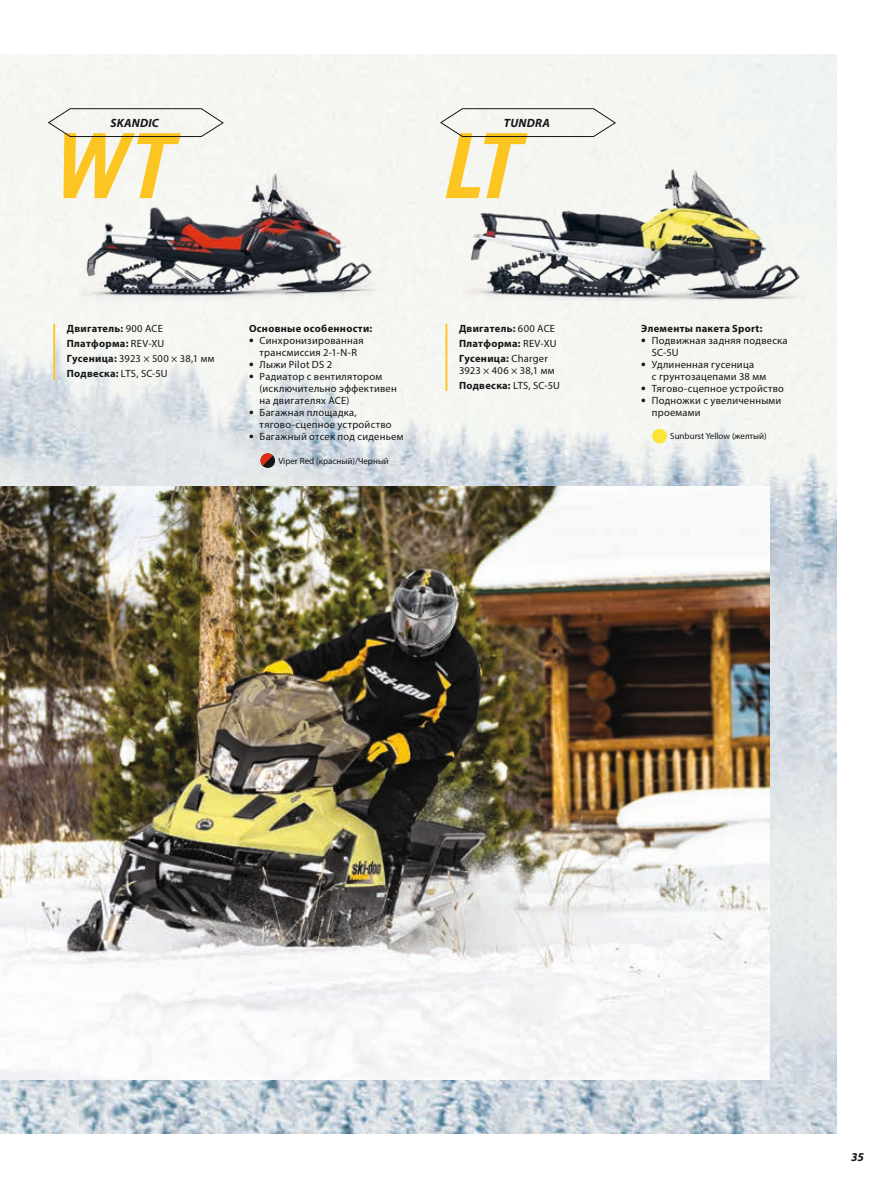
<style>
.page{position:relative;width:891px;height:1188px;background:#fff}
.page>*{position:absolute;margin:0;border:0;box-sizing:border-box;transform-origin:0 0}
.t1{font:italic 700 90px "Trade Gothic LT Std";color:#fdc521}
.t2{font:italic 700 12px "Myriad Pro";letter-spacing:.015em;color:#151616}
.t3{font:10.5px/12px "Myriad Pro";letter-spacing:.025em;color:#151616}
.t4{font:700 10.5px/15px "Myriad Pro";letter-spacing:.03em;color:#151616}
.t5{font:9px "Myriad Pro";color:#151616}
.s1{font-weight:400}
.s2{font-weight:700;font-size:13.65px}
.s3{font-weight:700}
</style>
<div class="page">
<img style="left:0;top:54px;width:837px;height:1080px">
<img style="left:0;top:126px;width:1px;height:954px">
<img style="left:0;top:486px;width:770px;height:594px">
<svg style="left:47px;top:107px;width:178px;height:30px"></svg>
<svg style="left:439px;top:107px;width:178px;height:30px"></svg>
<hr style="left:53px;top:324px;width:2px;height:56px;background:#fdc51d">
<hr style="left:446px;top:324px;width:1px;height:67px;background:#fdc51d">
<svg style="left:260px;top:453px;width:16px;height:16px"></svg>
<svg style="left:652px;top:428px;width:16px;height:16px"></svg>
<img style="left:463px;top:150px;width:343px;height:151px">
<img style="left:77px;top:167px;width:306px;height:146px">
<p class="t2" style="left:110px;top:115px;width:50px">SKANDIC</p>
<p class="t2" style="left:504px;top:115px;width:47px">TUNDRA</p>
<h1 class="t1" style="left:48px;top:111px;width:122px">WT</h1>
<h1 class="t1" style="left:440px;top:111px;width:77px">LT</h1>
<p class="t4" style="left:67px;top:321px;width:149px">Двигатель: <span class="s1">900 ACE<br></span>Платформа: <span class="s1">REV-XU<br></span>Гусеница: <span class="s1">3923 × 500 × 38,1 мм<br></span>Подвеска: <span class="s1">LTS, SC-5U</span></p>
<p class="t4" style="left:249px;top:321px;width:125px">Основные особенности:</p>
<p class="t3" style="left:249px;top:334px;width:116px;text-align:center"><span class="s2">•</span> Синхронизированная трансмиссия 2-1-N-R</p>
<p class="t3" style="left:249px;top:358px;width:85px"><span class="s2">•</span> Лыжи Pilot DS 2</p>
<p class="t3" style="left:260px;top:370px;width:139px;text-indent:-11px"><span class="s2">•</span> Радиатор с вентилятором (исключительно эффективен на двигателях ACE)</p>
<p class="t3" style="left:260px;top:406px;width:134px;text-indent:-11px"><span class="s2">•</span> Багажная площадка, тягово-сцепное устройство</p>
<p class="t3" style="left:249px;top:430px;width:156px"><span class="s2">•</span> Багажный отсек под сиденьем</p>
<p class="t5" style="left:278px;top:456px;width:112px">Viper Red (красный)/Черный</p>
<p class="t4" style="left:459px;top:321px;width:99px">Двигатель: <span class="s1">600 ACE<br></span>Платформа: <span class="s1">REV-XU<br></span>Гусеница: <span class="s1">Charger</span></p>
<p class="t3" style="left:459px;top:363px;width:102px;line-height:15px">3923 × 406 × 38,1 мм<br><span class="s3">Подвеска:</span> LTS, SC-5U</p>
<p class="t4" style="left:641px;top:321px;width:123px">Элементы пакета Sport:</p>
<p class="t3" style="left:652px;top:334px;width:137px;text-indent:-11px"><span class="s2">•</span> Подвижная задняя подвеска<br>SC-5U</p>
<p class="t3" style="left:652px;top:358px;width:116px;text-indent:-11px"><span class="s2">•</span> Удлиненная гусеница<br>с грунтозацепами 38 мм</p>
<p class="t3" style="left:641px;top:382px;width:144px"><span class="s2">•</span> Тягово-сцепное устройство</p>
<p class="t3" style="left:652px;top:394px;width:131px;text-indent:-11px"><span class="s2">•</span> Подножки с увеличенными проемами</p>
<p class="t5" style="left:670px;top:431px;width:98px">Sunburst Yellow (желтый)</p>
<p class="t2" style="left:851px;top:1149px;width:14px">35</p>
</div>
